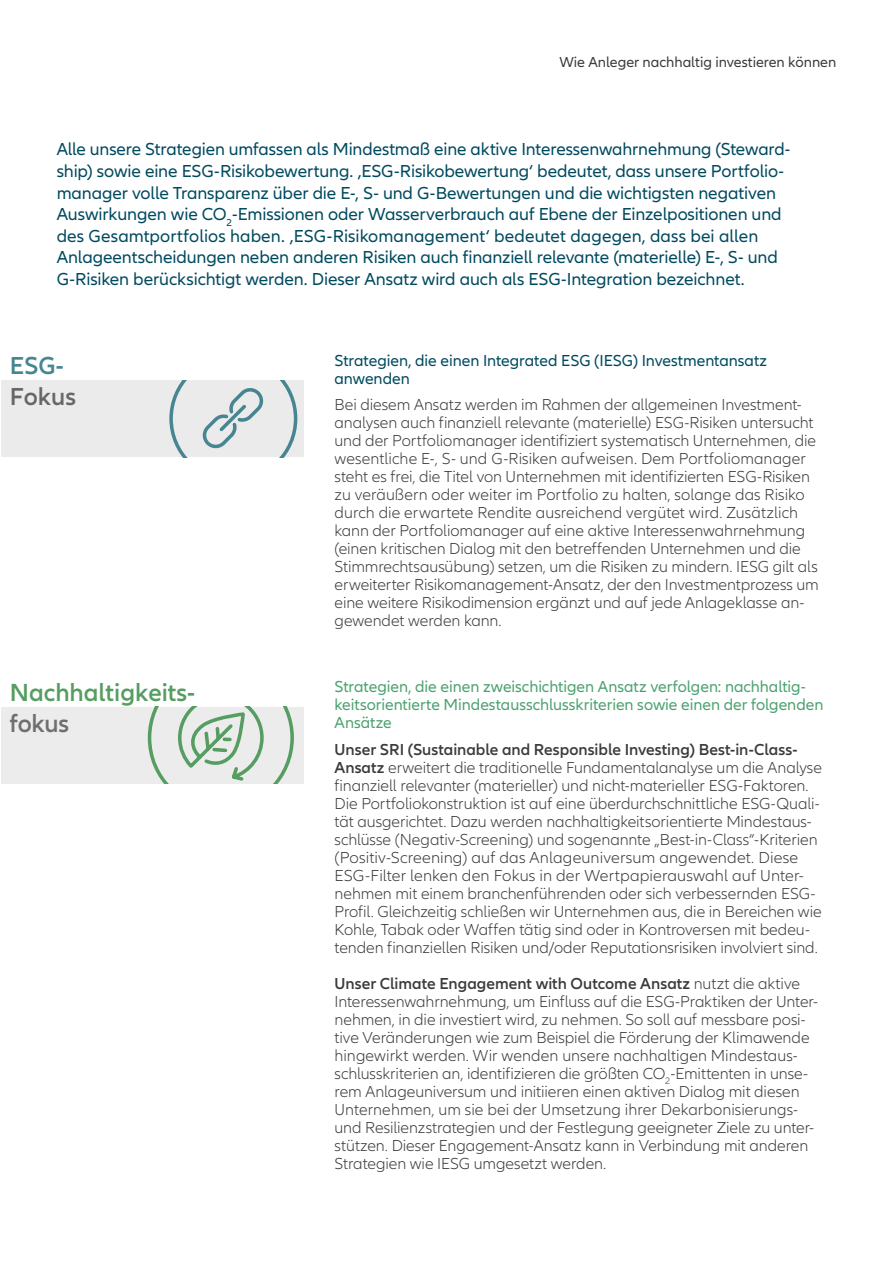
<style>
.page{position:relative;width:893px;height:1263px;background:#fff}
.page>*{position:absolute;margin:0;border:0;box-sizing:border-box;transform-origin:0 0}
.t1{font:600 25.65px "Allianz Neo";color:#569d61}
.t2{font:600 25.65px "Allianz Neo";letter-spacing:-.015em;color:#6f6f6e}
.t3{font:600 25.5px "Allianz Neo";color:#676767}
.t4{font:600 25.5px "Allianz Neo";color:#478591}
.t5{font:18px/21.6px "Allianz Neo";letter-spacing:-.005em;color:#004a60}
.t6{font:300 16.5px/18px "Allianz Neo";letter-spacing:-.005em;color:#3b3b3a}
.t7{font:16.5px/18px "Allianz Neo";letter-spacing:-.005em;color:#4da270}
.t8{font:16.5px/18px "Allianz Neo";letter-spacing:-.005em;color:#004a60}
.t9{font:15px "Allianz Neo";color:#3b3b3a}
.s1{font-weight:600}
</style>
<div class="page">
<div style="left:1px;top:381px;width:303px;height:76px;background:#ebebeb"></div>
<svg style="left:169px;top:381px;width:129px;height:76px"></svg>
<div style="left:1px;top:707px;width:303px;height:77px;background:#ececed"></div>
<svg style="left:147px;top:707px;width:147px;height:77px"></svg>
<p class="t9" style="left:559px;top:53px;width:278px">Wie Anleger nachhaltig investieren können</p>
<p class="t5" style="left:57px;top:139px;width:735px">Alle unsere Strategien umfassen als Mindestmaß eine aktive Interessenwahrnehmung (Steward&shy;ship) sowie eine ESG-Risikobewertung. ‚ESG-Risikobewertung‘ bedeutet, dass unsere Portfolio&shy;manager volle Transparenz über die E-, S- und G-Bewertungen und die wichtigsten negativen Auswirkungen wie CO<sub>2</sub>-Emissionen oder Wasserverbrauch auf Ebene der Einzelpositionen und des Gesamtportfolios haben. ‚ESG-Risikomanagement‘ bedeutet dagegen, dass bei allen Anlageentscheidungen neben anderen Risiken auch finanziell relevante (materielle) E-, S- und G-Risiken berücksichtigt werden. Dieser Ansatz wird auch als ESG-Integration bezeichnet.</p>
<h2 class="t4" style="left:10px;top:351px;width:55px">ESG-</h2>
<h2 class="t3" style="left:10px;top:382px;width:68px">Fokus</h2>
<h1 class="t1" style="left:10px;top:678px;width:187px">Nachhaltigkeits-</h1>
<h1 class="t2" style="left:10px;top:708px;width:61px">fokus</h1>
<p class="t8" style="left:335px;top:351px;width:434px">Strategien, die einen Integrated ESG (IESG) Investmentansatz anwenden</p>
<p class="t6" style="left:335px;top:396px;width:486px">Bei diesem Ansatz werden im Rahmen der allgemeinen Investment&shy;analysen auch finanziell relevante (materielle) ESG-Risiken untersucht und der Portfoliomanager identifiziert systematisch Unternehmen, die wesentliche E-, S- und G-Risiken aufweisen. Dem Portfoliomanager steht es frei, die Titel von Unternehmen mit identifizierten ESG-Risiken zu veräußern oder weiter im Portfolio zu halten, solange das Risiko durch die erwartete Rendite ausreichend vergütet wird. Zusätzlich kann der Portfoliomanager auf eine aktive Interessenwahrnehmung (einen kritischen Dialog mit den betreffenden Unternehmen und die Stimmrechtsausübung) setzen, um die Risiken zu mindern. IESG gilt als erweiterter Risikomanagement-Ansatz, der den Investmentprozess um eine weitere Risikodimension ergänzt und auf jede Anlageklasse an&shy;gewendet werden kann.</p>
<p class="t7" style="left:335px;top:678px;width:490px">Strategien, die einen zweischichtigen Ansatz verfolgen: nachhaltig&shy;keitsorientierte Mindestausschlusskriterien sowie einen der folgenden<br>Ansätze</p>
<p class="t6" style="left:335px;top:741px;width:489px"><span class="s1">Unser SRI (Sustainable and Responsible Investing) Best-in-Class-Ansatz</span> erweitert die traditionelle Fundamentalanalyse um die Analyse finanziell relevanter (materieller) und nicht-materieller ESG-Faktoren.<br>Die Portfoliokonstruktion ist auf eine überdurchschnittliche ESG-Quali&shy;tät ausgerichtet. Dazu werden nachhaltigkeitsorientierte Mindestaus&shy;schlüsse (Negativ-Screening) und sogenannte „Best-in-Class“-Kriterien (Positiv-Screening) auf das Anlageuniversum angewendet. Diese ESG-Filter lenken den Fokus in der Wertpapierauswahl auf Unter&shy;nehmen mit einem branchenführenden oder sich verbessernden ESG-Profil. Gleichzeitig schließen wir Unternehmen aus, die in Bereichen wie Kohle, Tabak oder Waffen tätig sind oder in Kontroversen mit bedeu&shy;tenden finanziellen Risiken und/oder Reputationsrisiken involviert sind.</p>
<p class="t6" style="left:335px;top:975px;width:485px"><span class="s1">Unser Climate Engagement with Outcome Ansatz</span> nutzt die aktive Interessenwahrnehmung, um Einfluss auf die ESG-Praktiken der Unter&shy;nehmen, in die investiert wird, zu nehmen. So soll auf messbare posi&shy;tive Veränderungen wie zum Beispiel die Förderung der Klimawende hingewirkt werden. Wir wenden unsere nachhaltigen Mindestaus&shy;schlusskriterien an, identifizieren die größten CO<sub>2</sub>-Emittenten in unse&shy;rem Anlageuniversum und initiieren einen aktiven Dialog mit diesen Unternehmen, um sie bei der Umsetzung ihrer Dekarbonisierungs&shy;und Resilienzstrategien und der Festlegung geeigneter Ziele zu unter&shy;stützen. Dieser Engagement-Ansatz kann in Verbindung mit anderen Strategien wie IESG umgesetzt werden.</p>
</div>
